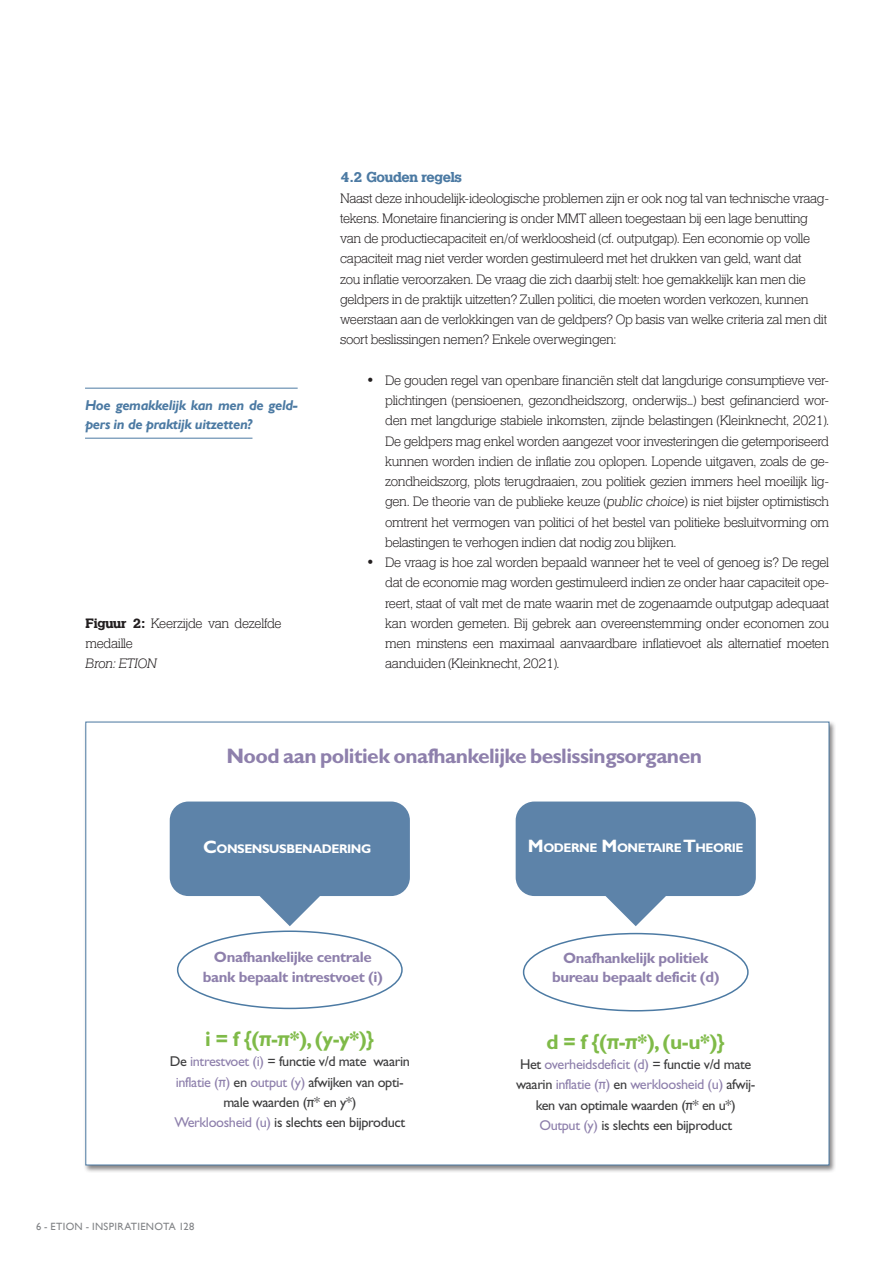
<style>
.page{position:relative;width:893px;height:1263px;background:#fff}
.page>*{position:absolute;margin:0;border:0;box-sizing:border-box;transform-origin:0 0}
.Body{font:700 21px "Gill Sans Std";letter-spacing:-.025em;color:#8e80ac}
.Body-2{font:700 21px "Gill Sans Std";color:#7fba48}
.Body-3{font:700 15px/19.5px "Gill Sans Std";letter-spacing:-.025em;color:#8e80ac;text-align:center}
.Tussentitel_2{font:700 15px "Helserif";letter-spacing:-.025em;color:#4c7aa3}
.Tussentitel_2-2{font:300 14.25px/20.2px "Helserif";letter-spacing:-.025em;color:#231f20;text-align:justify}
.Body-4{font:14.25px/20.2px "Gill Sans Std";letter-spacing:-.025em;color:#3e3e3f;text-align:center}
.Streamer{font:italic 700 14.25px/19.5px "Gill Sans";letter-spacing:-.025em;color:#4c7aa3}
.Body-5{font:14.25px "Gill Sans Std";letter-spacing:-.025em;color:#3c3c3d}
.Body-6{font:300 14.25px/20.2px "Helserif";letter-spacing:-.025em;color:#231f20}
.Body-7{font:italic 300 14.25px "Helserif";letter-spacing:-.025em;color:#231f20}
.Body-8{font:700 12.6px "Gill Sans Std";letter-spacing:-.035em;color:#fff}
.t1{font:10.5px "Gill Sans";letter-spacing:.025em;color:#818386}
.s1{font-weight:700}
.s2{font-style:italic}
.s3{font-size:18px}
.s4{color:#8e80ac}
</style>
<div class="page">
<div style="left:83px;top:721px;width:753px;height:452px;background:#231f20;opacity:.55"></div>
<div style="left:86px;top:722px;width:743px;height:443px;background:#fff"></div>
<svg style="left:516px;top:801px;width:240px;height:125px"></svg>
<svg style="left:170px;top:801px;width:240px;height:125px"></svg>
<div style="left:523px;top:933px;width:226px;height:78px;border:2px solid #4c7aa3;border-radius:50%"></div>
<hr style="left:85px;top:388px;width:213px;height:1px;background:#4c7aa3">
<hr style="left:85px;top:438px;width:167px;height:1px;background:#4c7aa3">
<div style="left:177px;top:930px;width:226px;height:79px;border:2px solid #4c7aa3;border-radius:50%"></div>
<p class="Streamer" style="left:85px;top:396px;width:214px">Hoe gemakkelijk kan men de geld&shy;pers in de praktijk uitzetten?</p>
<p class="Body-6" style="left:86px;top:614px;width:198px"><span class="s1">Figuur 2:</span> Keerzijde van dezelfde medaille</p>
<p class="Body-7" style="left:86px;top:655px;width:73px">Bron: ETION</p>
<h3 class="Tussentitel_2" style="left:340px;top:168px;width:123px">4.2 Gouden regels</h3>
<h3 class="Tussentitel_2-2" style="left:340px;top:188px;width:490px;text-align:left">Naast deze inhoudelijk-ideologische problemen zijn er ook nog tal van technische vraag&shy;tekens. Monetaire financiering is onder MMT alleen toegestaan bij een lage benutting van de productiecapaciteit en/of werkloosheid (cf. outputgap). Een economie op volle capaciteit mag niet verder worden gestimuleerd met het drukken van geld, want dat<br>zou inflatie veroorzaken. De vraag die zich daarbij stelt: hoe gemakkelijk kan men die geldpers in de praktijk uitzetten? Zullen politici, die moeten worden verkozen, kunnen weerstaan aan de verlokkingen van de geldpers? Op basis van welke criteria zal men dit soort beslissingen nemen? Enkele overwegingen:</h3>
<p class="Tussentitel_2-2" style="left:385px;top:371px;width:445px">De gouden regel van openbare financiën stelt dat langdurige consumptieve ver&shy;plichtingen (pensioenen, gezondheidszorg, onderwijs…) best gefinancierd wor&shy;den met langdurige stabiele inkomsten, zijnde belastingen (Kleinknecht, 2021).<br>De geldpers mag enkel worden aangezet voor investeringen die getemporiseerd kunnen worden indien de inflatie zou oplopen. Lopende uitgaven, zoals de ge&shy;zondheidszorg, plots terugdraaien, zou politiek gezien immers heel moeilijk lig&shy;gen. De theorie van de publieke keuze (<span class="s2">public choice</span>) is niet bijster optimistisch omtrent het vermogen van politici of het bestel van politieke besluitvorming om belastingen te verhogen indien dat nodig zou blijken.</p>
<p class="Tussentitel_2-2" style="left:385px;top:553px;width:445px">De vraag is hoe zal worden bepaald wanneer het te veel of genoeg is? De regel dat de economie mag worden gestimuleerd indien ze onder haar capaciteit ope&shy;reert, staat of valt met de mate waarin met de zogenaamde outputgap adequaat kan worden gemeten. Bij gebrek aan overeenstemming onder economen zou men minstens een maximaal aanvaardbare inflatievoet als alternatief moeten aanduiden (Kleinknecht, 2021).</p>
<p class="Body" style="left:226px;top:743px;width:477px">Nood aan politiek onafhankelijke beslissingsorganen</p>
<p class="Body-8" style="left:203px;top:841px;width:170px"><span class="s3">C</span>ONSENSUSBENADERING</p>
<p class="Body-8" style="left:528px;top:841px;width:217px"><span class="s3">M</span>ODERNE <span class="s3">M</span>ONETAIRE<span class="s3">T</span>HEORIE</p>
<p class="Body-3" style="left:203px;top:947px;width:182px">Onafhankelijke centrale bank bepaalt intrestvoet (i)</p>
<p class="Body-3" style="left:552px;top:948px;width:169px">Onafhankelijk politiek bureau bepaalt deficit (d)</p>
<p class="Body-2" style="left:205px;top:1026px;width:170px">i = f {(π-π*), (y-y*)}</p>
<p class="Body-4" style="left:170px;top:1051px;width:242px">De <span class="s4">intrestvoet (i)</span> = functie v/d mate waarin <span class="s4">inflatie (π)</span> en <span class="s4">output (y)</span> afwijken van opti&shy;male waarden (π* en y*)</p>
<p class="Body-5" style="left:175px;top:1114px;width:232px"><span class="s4">Werkloosheid (u)</span> is slechts een bijproduct</p>
<p class="t1" style="left:36px;top:1220px;width:160px">6 - ETION - INSPIRATIENOTA 128</p>
<p class="Body-2" style="left:546px;top:1029px;width:180px">d = f {(π-π*), (u-u*)}</p>
<p class="Body-4" style="left:516px;top:1054px;width:241px">Het <span class="s4">overheidsdeficit (d)</span> = functie v/d mate waarin <span class="s4">inflatie (π)</span> en <span class="s4">werkloosheid (u)</span> afwij&shy;ken van optimale waarden (π* en u*)</p>
<p class="Body-4" style="left:539px;top:1115px;width:194px"><span class="s4">Output (y)</span> is slechts een bijproduct</p>
</div>
